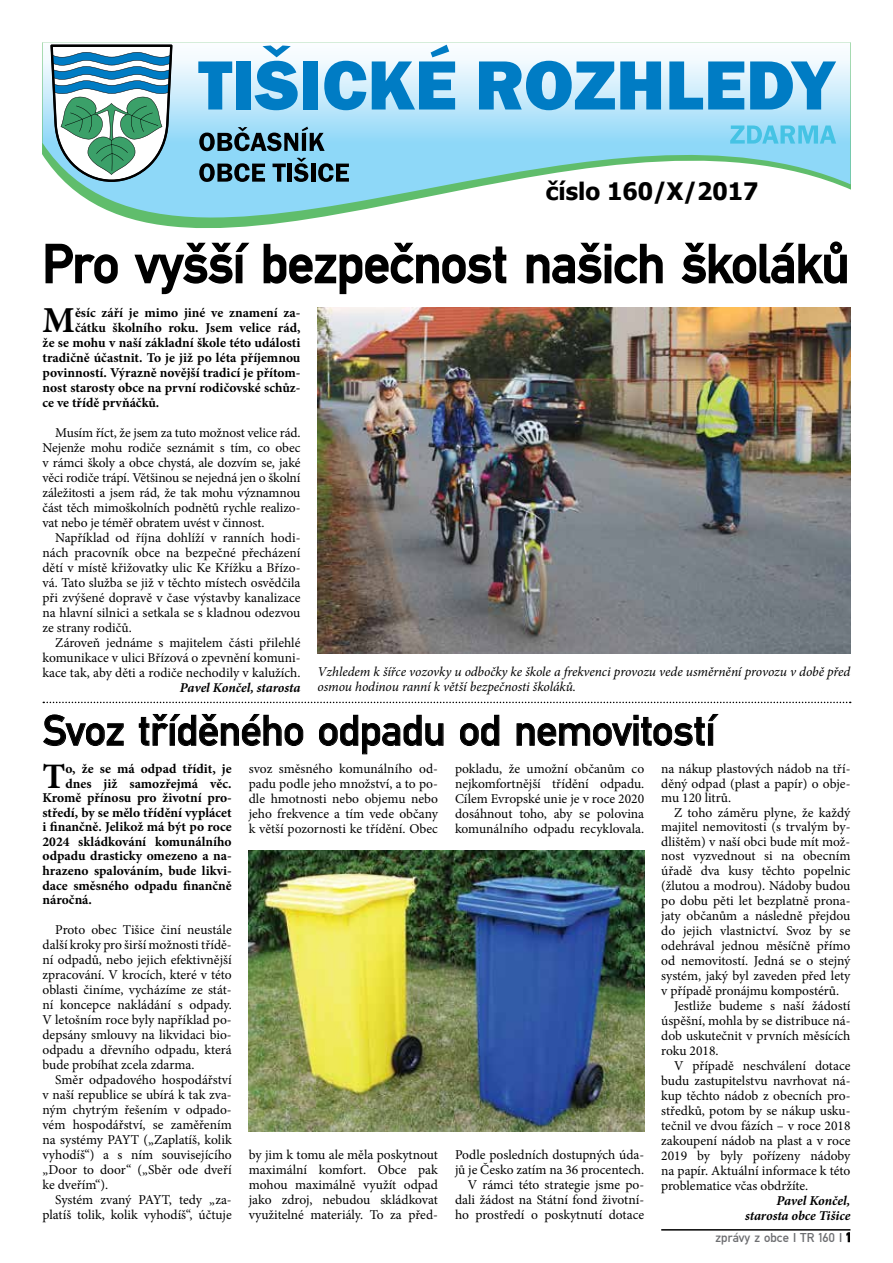
<style>
.page{position:relative;width:893px;height:1263px;background:#fff}
.page>*{position:absolute;margin:0;border:0;box-sizing:border-box;transform-origin:0 0}
.t1{font:57px "Fette Mit DOT";color:#000}
.t2{font:45px "Fette Mit DOT";color:#000}
.t3{font:700 36.6px "Minion Pro";color:#000}
.t4{font:700 35.85px "Minion Pro";color:#000}
.t5{font:700 24px "Tahoma";color:#000}
.t6{font:13.5px/15px "Minion Pro";color:#000;text-align:justify}
.t7{font:700 13.5px "Minion Pro";color:#000}
.t8{font:italic 13.5px/15px "Minion Pro";letter-spacing:-.005em;color:#000}
.t9{font:italic 700 13.5px/15px "Minion Pro";letter-spacing:-.005em;color:#000;text-align:right}
.t10{font:13.5px "Fette Mit DOT";color:#6d6e71}
.s1{color:#000}
</style>
<div class="page">
<svg style="left:43px;top:44px;width:807px;height:184px"></svg>
<svg style="left:50px;top:45px;width:122px;height:137px"></svg>
<svg style="left:198px;top:61px;width:34px;height:49px"></svg>
<div style="left:236px;top:61px;width:15px;height:49px;background:#007cc4"></div>
<svg style="left:255px;top:45px;width:43px;height:65px"></svg>
<div style="left:303px;top:61px;width:15px;height:49px;background:#007cc4"></div>
<svg style="left:324px;top:61px;width:42px;height:49px"></svg>
<svg style="left:372px;top:45px;width:83px;height:65px"></svg>
<svg style="left:479px;top:61px;width:182px;height:49px"></svg>
<svg style="left:669px;top:61px;width:75px;height:49px"></svg>
<svg style="left:750px;top:61px;width:86px;height:49px"></svg>
<svg style="left:730px;top:126px;width:106px;height:18px"></svg>
<svg style="left:199px;top:127px;width:126px;height:24px"></svg>
<svg style="left:199px;top:163px;width:66px;height:19px"></svg>
<svg style="left:273px;top:164px;width:13px;height:18px"></svg>
<hr style="left:288px;top:164px;width:4px;height:18px;background:#000">
<svg style="left:294px;top:158px;width:14px;height:24px"></svg>
<hr style="left:311px;top:164px;width:4px;height:18px;background:#000">
<svg style="left:318px;top:163px;width:31px;height:19px"></svg>
<div style="left:544px;top:177px;width:231px;height:32px;background:#fff"></div>
<hr style="left:661px;top:1229px;width:189px;height:1px;background:#000">
<svg style="left:846px;top:1232px;width:4px;height:10px"></svg>
<svg style="left:43px;top:702px;width:808px;height:1px"></svg>
<img style="left:249px;top:850px;width:395px;height:282px">
<img style="left:317px;top:307px;width:533px;height:347px">
<svg style="left:45px;top:243px;width:73px;height:41px"></svg>
<svg style="left:134px;top:242px;width:116px;height:53px"></svg>
<svg style="left:263px;top:242px;width:244px;height:53px"></svg>
<svg style="left:526px;top:242px;width:137px;height:42px"></svg>
<svg style="left:681px;top:241px;width:166px;height:43px"></svg>
<svg style="left:43px;top:714px;width:81px;height:32px"></svg>
<svg style="left:139px;top:714px;width:164px;height:32px"></svg>
<svg style="left:319px;top:715px;width:125px;height:39px"></svg>
<svg style="left:460px;top:715px;width:39px;height:31px"></svg>
<svg style="left:516px;top:714px;width:202px;height:32px"></svg>
<h3 class="t5" style="left:546px;top:174px;width:214px">číslo 160/X/2017</h3>
<h1 class="t1" style="left:43px;top:232px;width:808px">Pro vyšší bezpečnost našich školáků</h1>
<h3 class="t3" style="left:43px;top:295px;width:34px">M</h3>
<p class="t7" style="left:75px;top:303px;width:227px">ěsíc září je mimo jiné ve znamení za-</p>
<p class="t7" style="left:75px;top:318px;width:227px">čátku školního roku. Jsem velice rád,</p>
<p class="t7" style="left:43px;top:333px;width:259px">že se mohu v naší základní škole této události</p>
<p class="t7" style="left:43px;top:348px;width:259px">tradičně účastnit. To je již po léta příjemnou</p>
<p class="t7" style="left:43px;top:363px;width:259px">povinností. Výrazně novější tradicí je přítom-</p>
<p class="t7" style="left:43px;top:378px;width:259px">nost starosty obce na první rodičovské schůz-</p>
<p class="t7" style="left:43px;top:393px;width:118px">ce ve třídě prvňáčků.</p>
<p class="t6" style="left:43px;top:425px;width:259px;text-indent:13px">Musím říct, že jsem za tuto možnost velice rád.<br>Nejenže mohu rodiče seznámit s tím, co obec v rámci školy a obce chystá, ale dozvím se, jaké věci rodiče trápí. Většinou se nejedná jen o školní záležitosti a jsem rád, že tak mohu významnou část těch mimoškolních podnětů rychle realizo&shy;vat nebo je téměř obratem uvést v činnost.</p>
<p class="t6" style="left:43px;top:530px;width:259px;text-indent:13px">Například od října dohlíží v ranních hodi&shy;nách pracovník obce na bezpečné přecházení dětí v místě křižovatky ulic Ke Křížku a Břízo&shy;vá. Tato služba se již v těchto místech osvědčila při zvýšené dopravě v čase výstavby kanalizace na hlavní silnici a setkala se s kladnou odezvou ze strany rodičů.</p>
<p class="t6" style="left:43px;top:635px;width:259px;text-indent:13px">Zároveň jednáme s majitelem části přilehlé komunikace v ulici Břízová o zpevnění komuni&shy;kace tak, aby děti a rodiče nechodily v kalužích.</p>
<p class="t9" style="left:180px;top:680px;width:122px">Pavel Končel, starosta</p>
<p class="t8" style="left:317px;top:664px;width:534px">Vzhledem k šířce vozovky u odbočky ke škole a frekvenci provozu vede usměrnění provozu v době před osmou hodinou ranní k větší bezpečnosti školáků.</p>
<h2 class="t2" style="left:43px;top:705px;width:674px">Svoz tříděného odpadu od nemovitostí</h2>
<p class="t6" style="left:249px;top:761px;width:191px">svoz směsného komunálního od&shy;padu podle jeho množství, a to po&shy;dle hmotnosti nebo objemu nebo jeho frekvence a tím vede občany k větší pozornosti ke třídění. Obec</p>
<p class="t6" style="left:661px;top:762px;width:191px;line-height:14.5px">na nákup plastových nádob na tří&shy;děný odpad (plast a papír) o obje&shy;mu 120 litrů.</p>
<h3 class="t4" style="left:43px;top:751px;width:25px">T</h3>
<p class="t7" style="left:66px;top:759px;width:168px">o, že se má odpad třídit, je</p>
<p class="t6" style="left:455px;top:761px;width:191px">pokladu, že umožní občanům co nejkomfortnější třídění odpadu.<br>Cílem Evropské unie je v roce 2020 dosáhnout toho, aby se polovina komunálního odpadu recyklovala.</p>
<p class="t7" style="left:66px;top:774px;width:168px">dnes již samozřejmá věc.</p>
<p class="t7" style="left:43px;top:788px;width:191px">Kromě přínosu pro životní pro-</p>
<p class="t7" style="left:43px;top:803px;width:191px">středí, by se mělo třídění vyplácet</p>
<p class="t7" style="left:43px;top:817px;width:191px">i finančně. Jelikož má být po roce</p>
<p class="t7" style="left:43px;top:832px;width:191px">2024 skládkování komunálního</p>
<p class="t7" style="left:43px;top:847px;width:191px">odpadu drasticky omezeno a na-</p>
<p class="t7" style="left:43px;top:861px;width:191px">hrazeno spalováním, bude likvi-</p>
<p class="t7" style="left:43px;top:876px;width:191px">dace směsného odpadu finančně</p>
<p class="t7" style="left:43px;top:890px;width:51px">náročná.</p>
<p class="t6" style="left:43px;top:922px;width:191px;text-indent:13px">Proto obec Tišice činí neustále další kroky pro širší možnosti třídě&shy;ní odpadů, nebo jejich efektivnější zpracování. V krocích, které v této oblasti činíme, vycházíme ze stát&shy;ní koncepce nakládání s odpady.<br>V letošním roce byly například po&shy;depsány smlouvy na likvidaci bio&shy;odpadu a dřevního odpadu, která bude probíhat zcela zdarma.</p>
<p class="t6" style="left:43px;top:1072px;width:191px;text-indent:13px">Směr odpadového hospodářství v naší republice se ubírá k tak zva&shy;ným chytrým řešením v odpado&shy;vém hospodářství, se zaměřením na systémy PAYT („Zaplatíš, kolik vyhodíš“) a s ním souvisejícího „Door to door“ („Sběr ode dveří ke dveřím“).</p>
<p class="t6" style="left:43px;top:1192px;width:191px;text-align:right">Systém zvaný PAYT, tedy „za&shy;platíš tolik, kolik vyhodíš“, účtuje</p>
<p class="t6" style="left:674px;top:805px;width:178px">Z toho záměru plyne, že každý</p>
<p class="t6" style="left:661px;top:820px;width:191px">majitel nemovitosti (s trvalým by-</p>
<p class="t6" style="left:661px;top:834px;width:191px">dlištěm) v naší obci bude mít mož-</p>
<p class="t6" style="left:661px;top:849px;width:191px">nost vyzvednout si na obecním</p>
<p class="t6" style="left:661px;top:863px;width:191px">úřadě dva kusy těchto popelnic</p>
<p class="t6" style="left:661px;top:878px;width:191px">(žlutou a modrou). Nádoby budou</p>
<p class="t6" style="left:661px;top:893px;width:191px">po dobu pěti let bezplatně prona-</p>
<p class="t6" style="left:661px;top:908px;width:191px">jaty občanům a následně přejdou</p>
<p class="t6" style="left:661px;top:923px;width:191px">do jejich vlastnictví. Svoz by se</p>
<p class="t6" style="left:661px;top:938px;width:191px">odehrával jednou měsíčně přímo</p>
<p class="t6" style="left:661px;top:953px;width:191px">od nemovitostí. Jedná se o stejný</p>
<p class="t6" style="left:661px;top:968px;width:191px">systém, jaký byl zaveden před lety</p>
<p class="t6" style="left:661px;top:983px;width:179px">v případě pronájmu kompostérů.</p>
<p class="t6" style="left:674px;top:998px;width:178px">Jestliže budeme s naší žádostí</p>
<p class="t6" style="left:661px;top:1013px;width:191px">úspěšní, mohla by se distribuce ná-</p>
<p class="t6" style="left:661px;top:1028px;width:191px">dob uskutečnit v prvních měsících</p>
<p class="t6" style="left:661px;top:1043px;width:59px">roku 2018.</p>
<p class="t6" style="left:674px;top:1058px;width:178px">V případě neschválení dotace</p>
<p class="t6" style="left:661px;top:1073px;width:191px">budu zastupitelstvu navrhovat ná-</p>
<p class="t6" style="left:661px;top:1088px;width:191px">kup těchto nádob z obecních pro-</p>
<p class="t6" style="left:661px;top:1103px;width:191px">středků, potom by se nákup usku-</p>
<p class="t6" style="left:661px;top:1118px;width:191px">tečnil ve dvou fázích – v roce 2018</p>
<p class="t6" style="left:661px;top:1133px;width:191px">zakoupení nádob na plast a v roce</p>
<p class="t6" style="left:661px;top:1148px;width:191px">2019 by byly pořízeny nádoby</p>
<p class="t6" style="left:661px;top:1163px;width:191px">na papír. Aktuální informace k této</p>
<p class="t6" style="left:661px;top:1178px;width:149px">problematice včas obdržíte.</p>
<p class="t9" style="left:745px;top:1192px;width:107px">Pavel Končel, starosta obce Tišice</p>
<p class="t6" style="left:249px;top:1147px;width:191px">by jim k tomu ale měla poskytnout maximální komfort. Obce pak mohou maximálně využít odpad jako zdroj, nebudou skládkovat využitelné materiály. To za před-</p>
<p class="t6" style="left:455px;top:1147px;width:191px;text-align:right">Podle posledních dostupných úda&shy;jů je Česko zatím na 36 procentech.<br>V rámci této strategie jsme po&shy;dali žádost na Státní fond životní&shy;ho prostředí o poskytnutí dotace</p>
<p class="t10" style="left:716px;top:1230px;width:136px">zprávy z obce I TR 160 I <span class="s1">1</span></p>
</div>
